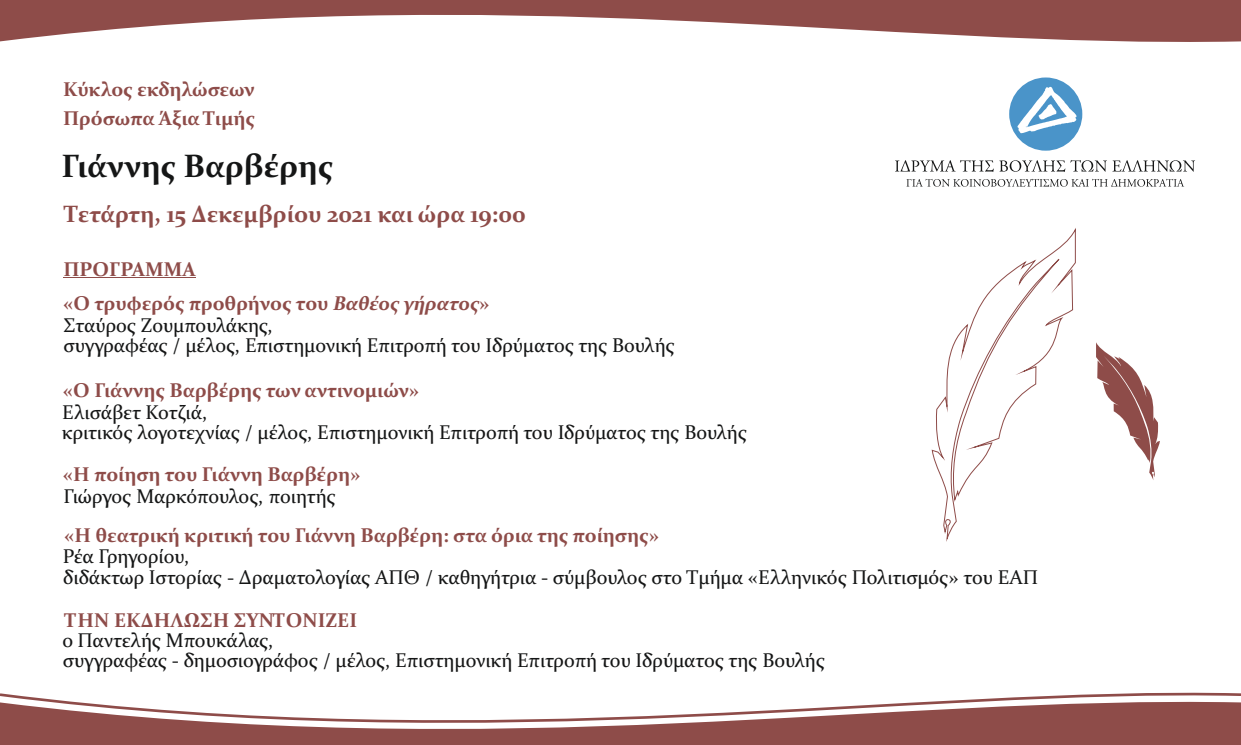
<style>
.page{position:relative;width:1241px;height:745px;background:#fff}
.page>*{position:absolute;margin:0;border:0;box-sizing:border-box;transform-origin:0 0}
.t1{font:700 32.5px "Constantia";letter-spacing:-.01em;color:#151616}
.t2{font:700 23.75px "Constantia";letter-spacing:-.005em;color:#8e4c49}
.t3{font:20px/20.4px "Constantia";letter-spacing:-.005em;color:#151616}
.t4{font:700 20px/28.9px "Constantia";color:#8e4c49}
.s1{font-weight:700;color:#8e4c49}
.s2{font-weight:700;font-style:italic;color:#8e4c49}
</style>
<div class="page">
<svg style="left:931px;top:229px;width:144px;height:311px"></svg>
<svg style="left:1096px;top:342px;width:63px;height:138px"></svg>
<svg style="left:895px;top:160px;width:98px;height:12px"></svg>
<svg style="left:999px;top:160px;width:107px;height:12px"></svg>
<svg style="left:1112px;top:160px;width:82px;height:12px"></svg>
<svg style="left:906px;top:179px;width:277px;height:8px"></svg>
<svg style="left:1009px;top:77px;width:73px;height:73px"></svg>
<svg style="left:0;top:0;width:1240px;height:42px;fill:#8e4c49"></svg>
<svg style="left:0;top:692px;width:1240px;height:52px"></svg>
<hr style="left:63px;top:277px;width:132px;height:1px;background:#8e4c49">
<p class="t4" style="left:63px;top:77px;width:193px">Κύκλος εκδηλώσεων<br>Πρόσωπα Άξια Τιμής</p>
<h1 class="t1" style="left:61px;top:153px;width:273px">Γιάννης Βαρβέρης</h1>
<p class="t2" style="left:65px;top:204px;width:462px">Τετάρτη, 15 Δεκεμβρίου 2021 και ώρα 19:00</p>
<p class="t4" style="left:63px;top:256px;width:134px">ΠΡΟΓΡΑΜΜΑ</p>
<p class="t3" style="left:63px;top:295px;width:613px;line-height:21px"><span class="s1">«Ο τρυφερός προθρήνος του</span> <span class="s2">Βαθέος γήρατος</span><span class="s1">»<br></span>Σταύρος Ζουμπουλάκης,<br>συγγραφέας / μέλος, Επιστημονική Επιτροπή του Ιδρύματος της Βουλής</p>
<p class="t4" style="left:63px;top:377px;width:357px">«Ο Γιάννης Βαρβέρης των αντινομιών»</p>
<p class="t3" style="left:62px;top:403px;width:686px">Ελισάβετ Κοτζιά,<br>κριτικός λογοτεχνίας / μέλος, Επιστημονική Επιτροπή του Ιδρύματος της Βουλής</p>
<p class="t4" style="left:63px;top:461px;width:299px">«Η ποίηση του Γιάννη Βαρβέρη»</p>
<p class="t3" style="left:63px;top:487px;width:274px">Γιώργος Μαρκόπουλος, ποιητής</p>
<p class="t4" style="left:64px;top:522px;width:596px">«Η θεατρική κριτική του Γιάννη Βαρβέρη: στα όρια της ποίησης»</p>
<p class="t3" style="left:63px;top:548px;width:976px">Ρέα Γρηγορίου,<br>διδάκτωρ Ιστορίας - Δραματολογίας ΑΠΘ / καθηγήτρια - σύμβουλος στο Τμήμα «Ελληνικός Πολιτισμός» του ΕΑΠ</p>
<p class="t4" style="left:65px;top:606px;width:293px">ΤΗΝ ΕΚΔΗΛΩΣΗ ΣΥΝΤΟΝΙΖΕΙ</p>
<p class="t3" style="left:62px;top:631px;width:764px">ο Παντελής Μπουκάλας,<br>συγγραφέας - δημοσιογράφος / μέλος, Επιστημονική Επιτροπή του Ιδρύματος της Βουλής</p>
</div>
